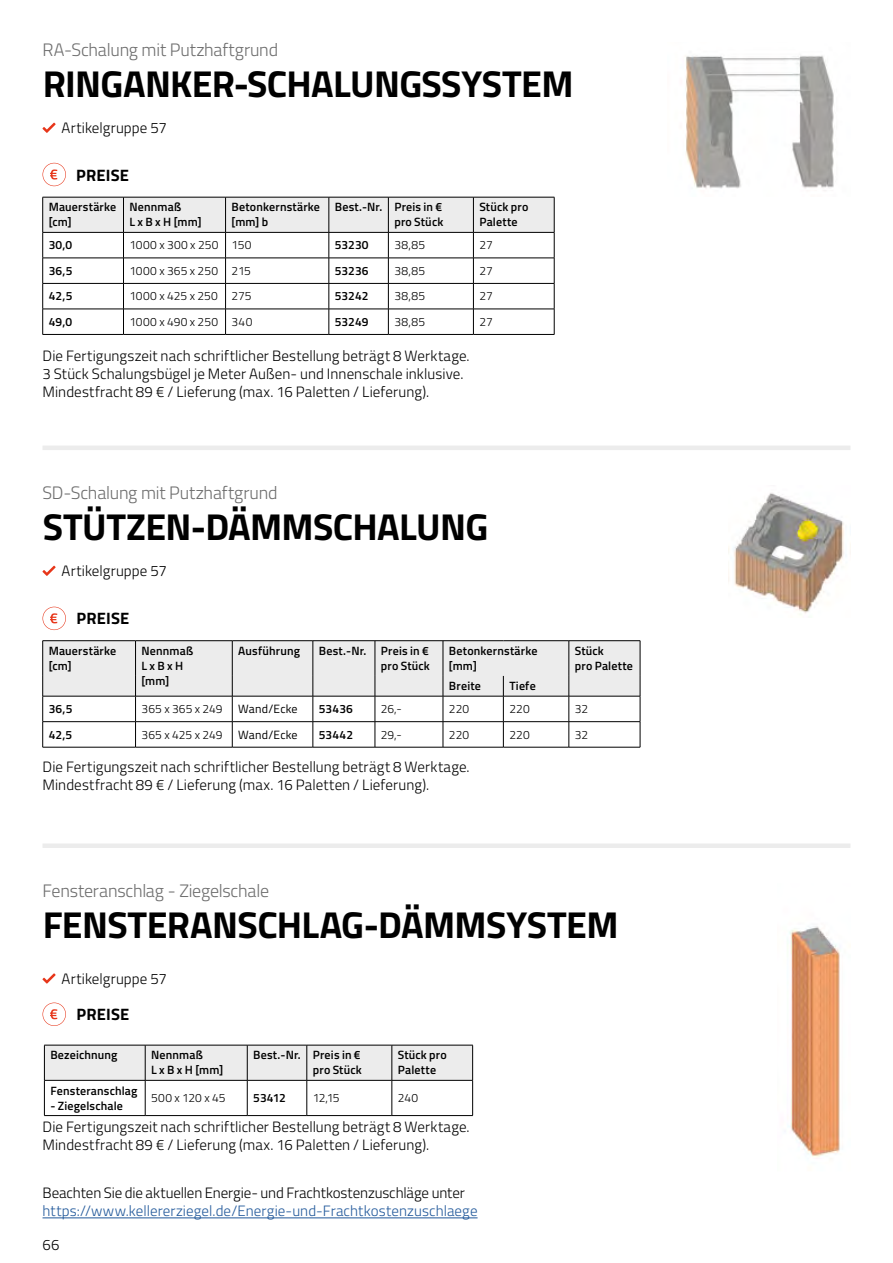
<style>
.page{position:relative;width:893px;height:1263px;background:#fff}
.page>*{position:absolute;margin:0;border:0;box-sizing:border-box;transform-origin:0 0}
.t1{font:700 37.5px "Titillium";letter-spacing:-.015em;color:#000}
.t2{font:300 18px "Titillium";letter-spacing:-.01em;color:#6e6e6e}
.t3{font:700 16.5px "Titillium";letter-spacing:.01em;color:#000}
.t4{font:300 15px/18px "Titillium";letter-spacing:.005em;color:#000}
.t5{font:300 15px "Titillium";letter-spacing:.005em;color:#22599b}
.t6{font:600 12px/15px "Titillium";letter-spacing:.015em;color:#000}
.t7{font:300 12px "Titillium";letter-spacing:.01em;color:#000}
.t8{font:12px "Titillium";letter-spacing:.01em;color:#000}
</style>
<div class="page">
<img style="left:686px;top:55px;width:148px;height:136px">
<img style="left:728px;top:493px;width:123px;height:122px">
<img style="left:787px;top:926px;width:53px;height:231px">
<div style="left:43px;top:843px;width:807px;height:5px;background:#ececec"></div>
<hr style="left:43px;top:446px;width:807px;height:4px;background:#ececec">
<hr style="left:43px;top:1217px;width:435px;height:1px;background:#22599b">
<svg style="left:42px;top:566px;width:14px;height:10px"></svg>
<svg style="left:43px;top:607px;width:23px;height:23px"></svg>
<hr style="left:43px;top:640px;width:93px;height:1px;background:#000">
<hr style="left:136px;top:640px;width:96px;height:1px;background:#000">
<hr style="left:443px;top:640px;width:60px;height:1px;background:#000">
<hr style="left:503px;top:640px;width:66px;height:1px;background:#000">
<hr style="left:569px;top:640px;width:71px;height:1px;background:#000">
<hr style="left:43px;top:747px;width:93px;height:1px;background:#000">
<hr style="left:136px;top:747px;width:96px;height:1px;background:#000">
<hr style="left:443px;top:747px;width:60px;height:1px;background:#000">
<hr style="left:503px;top:747px;width:66px;height:1px;background:#000">
<hr style="left:569px;top:747px;width:71px;height:1px;background:#000">
<hr style="left:232px;top:640px;width:81px;height:1px;background:#000">
<hr style="left:313px;top:640px;width:62px;height:1px;background:#000">
<hr style="left:375px;top:640px;width:68px;height:1px;background:#000">
<svg style="left:42px;top:641px;width:599px;height:106px"></svg>
<hr style="left:232px;top:747px;width:81px;height:1px;background:#000">
<hr style="left:313px;top:747px;width:62px;height:1px;background:#000">
<hr style="left:375px;top:747px;width:68px;height:1px;background:#000">
<svg style="left:42px;top:123px;width:14px;height:10px"></svg>
<svg style="left:42px;top:197px;width:513px;height:137px"></svg>
<hr style="left:43px;top:334px;width:80px;height:1px;background:#000">
<hr style="left:123px;top:334px;width:103px;height:1px;background:#000">
<hr style="left:226px;top:334px;width:103px;height:1px;background:#000">
<hr style="left:329px;top:334px;width:59px;height:1px;background:#000">
<hr style="left:388px;top:334px;width:85px;height:1px;background:#000">
<hr style="left:473px;top:334px;width:81px;height:1px;background:#000">
<hr style="left:388px;top:232px;width:85px;height:1px;background:#000">
<svg style="left:43px;top:163px;width:23px;height:23px"></svg>
<svg style="left:42px;top:973px;width:14px;height:11px"></svg>
<svg style="left:43px;top:1002px;width:23px;height:24px"></svg>
<svg style="left:45px;top:1046px;width:427px;height:69px"></svg>
<hr style="left:44px;top:1045px;width:101px;height:1px;background:#000">
<hr style="left:44px;top:1045px;width:1px;height:35px;background:#000">
<hr style="left:145px;top:1045px;width:102px;height:1px;background:#000">
<hr style="left:145px;top:1045px;width:1px;height:35px;background:#000">
<hr style="left:247px;top:1045px;width:60px;height:1px;background:#000">
<hr style="left:247px;top:1045px;width:1px;height:35px;background:#000">
<hr style="left:307px;top:1045px;width:85px;height:1px;background:#000">
<hr style="left:307px;top:1045px;width:1px;height:35px;background:#000">
<hr style="left:392px;top:1045px;width:81px;height:1px;background:#000">
<hr style="left:392px;top:1045px;width:1px;height:35px;background:#000">
<hr style="left:472px;top:1045px;width:1px;height:35px;background:#000">
<hr style="left:44px;top:1080px;width:101px;height:1px;background:#000">
<hr style="left:44px;top:1080px;width:1px;height:35px;background:#000">
<hr style="left:145px;top:1080px;width:102px;height:1px;background:#000">
<hr style="left:145px;top:1080px;width:1px;height:35px;background:#000">
<hr style="left:247px;top:1080px;width:60px;height:1px;background:#000">
<hr style="left:247px;top:1080px;width:1px;height:35px;background:#000">
<hr style="left:307px;top:1080px;width:1px;height:35px;background:#000">
<hr style="left:392px;top:1080px;width:81px;height:1px;background:#000">
<hr style="left:392px;top:1080px;width:1px;height:35px;background:#000">
<hr style="left:472px;top:1080px;width:1px;height:35px;background:#000">
<hr style="left:44px;top:1115px;width:101px;height:1px;background:#000">
<hr style="left:145px;top:1115px;width:102px;height:1px;background:#000">
<hr style="left:247px;top:1115px;width:60px;height:1px;background:#000">
<hr style="left:307px;top:1115px;width:85px;height:1px;background:#000">
<hr style="left:392px;top:1115px;width:81px;height:1px;background:#000">
<hr style="left:307px;top:1080px;width:85px;height:1px;background:#000">
<p class="t2" style="left:43px;top:37px;width:237px">RA-Schalung mit Putzhaftgrund</p>
<h1 class="t1" style="left:43px;top:55px;width:532px">RINGANKER-SCHALUNGSSYSTEM</h1>
<p class="t4" style="left:62px;top:118px;width:107px">Artikelgruppe 57</p>
<p class="t3" style="left:76px;top:162px;width:54px">PREISE</p>
<p class="t6" style="left:49px;top:199px;width:69px">Mauerstärke [cm]</p>
<p class="t6" style="left:129px;top:199px;width:73px">Nennmaß<br>L x B x H [mm]</p>
<p class="t6" style="left:232px;top:199px;width:90px">Betonkernstärke [mm] b</p>
<p class="t6" style="left:335px;top:199px;width:110px;text-align:right">Best.-Nr. Preis in € pro Stück</p>
<p class="t6" style="left:479px;top:199px;width:51px">Stück pro<br>Palette</p>
<p class="t6" style="left:49px;top:237px;width:25px">30,0</p>
<p class="t7" style="left:129px;top:236px;width:124px">1000 x 300 x 250 150</p>
<p class="t6" style="left:335px;top:237px;width:35px">53230</p>
<p class="t7" style="left:394px;top:236px;width:32px">38,85</p>
<p class="t7" style="left:479px;top:236px;width:15px">27</p>
<p class="t6" style="left:49px;top:262px;width:25px">36,5</p>
<p class="t7" style="left:129px;top:262px;width:123px">1000 x 365 x 250 215</p>
<p class="t6" style="left:335px;top:262px;width:35px">53236</p>
<p class="t7" style="left:394px;top:262px;width:32px">38,85</p>
<p class="t7" style="left:479px;top:262px;width:15px">27</p>
<p class="t6" style="left:49px;top:288px;width:25px">42,5</p>
<p class="t7" style="left:129px;top:287px;width:124px">1000 x 425 x 250 275</p>
<p class="t6" style="left:335px;top:288px;width:35px">53242</p>
<p class="t7" style="left:394px;top:287px;width:32px">38,85</p>
<p class="t7" style="left:479px;top:287px;width:15px">27</p>
<p class="t6" style="left:49px;top:313px;width:25px">49,0</p>
<p class="t7" style="left:129px;top:313px;width:124px">1000 x 490 x 250 340</p>
<p class="t6" style="left:335px;top:313px;width:35px">53249</p>
<p class="t7" style="left:394px;top:313px;width:32px">38,85</p>
<p class="t7" style="left:479px;top:313px;width:15px">27</p>
<p class="t4" style="left:43px;top:346px;width:429px">Die Fertigungszeit nach schriftlicher Bestellung beträgt 8 Werktage.<br>3 Stück Schalungsbügel je Meter Außen- und Innenschale inklusive.<br>Mindestfracht 89 € / Lieferung (max. 16 Paletten / Lieferung).</p>
<p class="t2" style="left:43px;top:480px;width:236px">SD-Schalung mit Putzhaftgrund</p>
<h1 class="t1" style="left:43px;top:498px;width:447px">STÜTZEN-DÄMMSCHALUNG</h1>
<p class="t4" style="left:62px;top:561px;width:107px">Artikelgruppe 57</p>
<p class="t3" style="left:77px;top:606px;width:54px">PREISE</p>
<p class="t6" style="left:49px;top:643px;width:69px">Mauerstärke [cm]</p>
<p class="t6" style="left:142px;top:643px;width:53px">Nennmaß<br>L x B x H [mm]</p>
<p class="t6" style="left:238px;top:643px;width:63px">Ausführung</p>
<p class="t6" style="left:319px;top:643px;width:113px;text-align:right">Best.-Nr. Preis in € pro Stück</p>
<p class="t6" style="left:449px;top:643px;width:90px">Betonkernstärke [mm]</p>
<p class="t6" style="left:575px;top:643px;width:60px">Stück<br>pro Palette</p>
<p class="t6" style="left:449px;top:678px;width:34px">Breite</p>
<p class="t6" style="left:509px;top:678px;width:28px">Tiefe</p>
<p class="t6" style="left:49px;top:701px;width:25px">36,5</p>
<p class="t7" style="left:142px;top:700px;width:83px">365 x 365 x 249</p>
<p class="t8" style="left:238px;top:700px;width:61px">Wand/Ecke</p>
<p class="t6" style="left:319px;top:701px;width:36px">53436</p>
<p class="t7" style="left:381px;top:700px;width:23px">26,-</p>
<p class="t7" style="left:449px;top:700px;width:22px">220</p>
<p class="t7" style="left:509px;top:700px;width:22px">220</p>
<p class="t7" style="left:575px;top:700px;width:15px">32</p>
<p class="t6" style="left:49px;top:726px;width:25px">42,5</p>
<p class="t7" style="left:142px;top:726px;width:82px">365 x 425 x 249</p>
<p class="t8" style="left:238px;top:725px;width:61px">Wand/Ecke</p>
<p class="t6" style="left:319px;top:726px;width:36px">53442</p>
<p class="t7" style="left:381px;top:726px;width:22px">29,-</p>
<p class="t7" style="left:449px;top:726px;width:22px">220</p>
<p class="t7" style="left:509px;top:726px;width:22px">220</p>
<p class="t7" style="left:575px;top:726px;width:15px">32</p>
<p class="t4" style="left:43px;top:757px;width:429px">Die Fertigungszeit nach schriftlicher Bestellung beträgt 8 Werktage.<br>Mindestfracht 89 € / Lieferung (max. 16 Paletten / Lieferung).</p>
<p class="t2" style="left:43px;top:878px;width:228px">Fensteranschlag - Ziegelschale</p>
<h1 class="t1" style="left:43px;top:896px;width:577px">FENSTERANSCHLAG-DÄMMSYSTEM</h1>
<p class="t4" style="left:62px;top:968px;width:107px">Artikelgruppe 57</p>
<p class="t3" style="left:77px;top:1002px;width:54px">PREISE</p>
<p class="t6" style="left:50px;top:1047px;width:69px">Bezeichnung</p>
<p class="t6" style="left:151px;top:1047px;width:73px">Nennmaß<br>L x B x H [mm]</p>
<p class="t6" style="left:253px;top:1047px;width:110px;text-align:right">Best.-Nr. Preis in € pro Stück</p>
<p class="t6" style="left:398px;top:1047px;width:51px">Stück pro<br>Palette</p>
<p class="t6" style="left:50px;top:1082px;width:89px">Fensteranschlag</p>
<p class="t6" style="left:50px;top:1097px;width:74px">- Ziegelschale</p>
<p class="t7" style="left:151px;top:1089px;width:76px">500 x 120 x 45</p>
<p class="t6" style="left:253px;top:1090px;width:34px">53412</p>
<p class="t7" style="left:313px;top:1089px;width:28px">12,15</p>
<p class="t7" style="left:398px;top:1089px;width:22px">240</p>
<p class="t4" style="left:43px;top:1117px;width:429px">Die Fertigungszeit nach schriftlicher Bestellung beträgt 8 Werktage.<br>Mindestfracht 89 € / Lieferung (max. 16 Paletten / Lieferung).</p>
<p class="t4" style="left:43px;top:1183px;width:424px">Beachten Sie die aktuellen Energie- und Frachtkostenzuschläge unter</p>
<p class="t5" style="left:43px;top:1200px;width:437px">https://www.kellererziegel.de/Energie-und-Frachtkostenzuschlaege</p>
<p class="t4" style="left:43px;top:1235px;width:19px">66</p>
</div>
